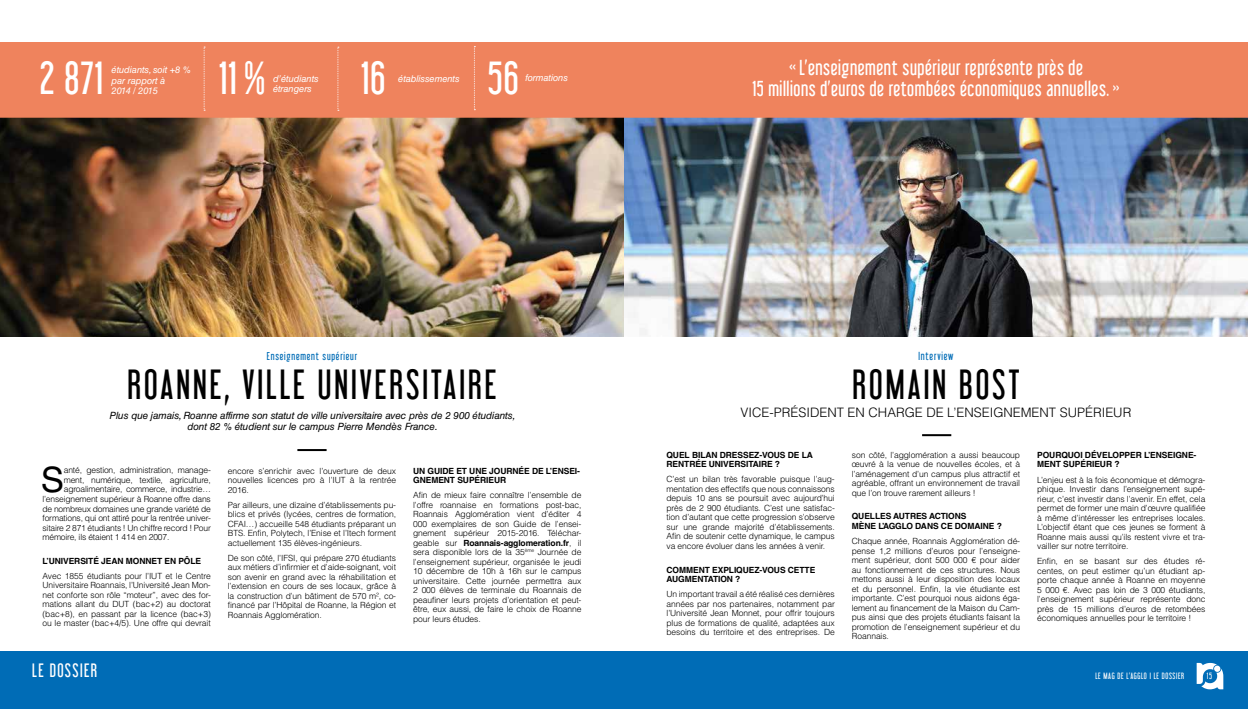
<style>
.page{position:relative;width:1248px;height:709px;background:#fff}
.page>*{position:absolute;margin:0;border:0;box-sizing:border-box;transform-origin:0 0}
.t1{font:40.7px "Libel Suit";letter-spacing:.03em;color:#fff}
.t2{font:37px "Libel Suit";letter-spacing:.08em;color:#000}
.t3{font:35px "Helvetica LT Std";color:#000}
.t4{font:19px "Libel Suit";letter-spacing:.03em;color:#fff}
.t5{font:17px "Libel Suit";letter-spacing:.08em;color:#fff}
.t6{font:300 13px "Helvetica LT Std";color:#000}
.t7{font:10.2px "Libel Suit";letter-spacing:.08em;color:#006cb6}
.t8{font:italic 10px/11px "Helvetica LT Std";letter-spacing:-.01em;color:#000;text-align:center}
.t9{font:10px "Libel Suit";letter-spacing:.08em;color:#006cb6}
.t10{font:italic 9.3px/10.4px "Helvetica LT Std";letter-spacing:-.01em;color:#fff}
.t11{font:300 8.5px/9.5px "Helvetica LT Std";letter-spacing:-.01em;color:#000;text-align:justify}
.t12{font:700 8.5px/9.5px "Helvetica LT Std";letter-spacing:-.01em;color:#000}
.t13{font:8px "Libel Suit";letter-spacing:.08em;color:#fff}
.s1{font-weight:700}
</style>
<div class="page">
<div style="left:0;top:651px;width:1247px;height:58px;background:#006cb6"></div>
<svg style="left:1196px;top:663px;width:27px;height:26px"></svg>
<img style="left:0;top:118px;width:624px;height:219px">
<img style="left:624px;top:118px;width:623px;height:219px">
<div style="left:0;top:42px;width:1247px;height:76px;background:#ef835d"></div>
<svg style="left:204px;top:47px;width:1px;height:64px"></svg>
<hr style="left:297px;top:449px;width:29px;height:2px;background:#000">
<hr style="left:922px;top:434px;width:29px;height:2px;background:#000">
<svg style="left:337px;top:47px;width:2px;height:64px"></svg>
<svg style="left:474px;top:46px;width:1px;height:64px"></svg>
<h1 class="t1" style="left:40px;top:53px;width:65px">2 871</h1>
<p class="t10" style="left:112px;top:65px;width:81px">étudiants, soit +8 % par rapport à<br>2014 / 2015</p>
<h1 class="t1" style="left:219px;top:54px;width:48px">11%</h1>
<p class="t10" style="left:273px;top:73px;width:47px">d’étudiants étrangers</p>
<h1 class="t1" style="left:361px;top:54px;width:26px">16</h1>
<p class="t10" style="left:398px;top:73px;width:63px">établissements</p>
<h1 class="t1" style="left:488px;top:54px;width:32px">56</h1>
<p class="t10" style="left:525px;top:73px;width:44px">formations</p>
<h3 class="t4" style="left:789px;top:57px;width:295px">« L’enseignement supérieur représente près de</h3>
<h3 class="t4" style="left:752px;top:78px;width:368px">15 millions d’euros de retombées économiques annuelles. »</h3>
<p class="t9" style="left:267px;top:350px;width:92px">Enseignement supérieur</p>
<h2 class="t2" style="left:127px;top:363px;width:370px">ROANNE, VILLE UNIVERSITAIRE</h2>
<p class="t8" style="left:110px;top:410px;width:407px">Plus que jamais, Roanne affirme son statut de ville universitaire avec près de 2 900 étudiants, dont 82 % étudient sur le campus Pierre Mendès France.</p>
<h3 class="t3" style="left:41px;top:460px;width:25px">S</h3>
<p class="t11" style="left:64px;top:465px;width:148px">anté, gestion, administration, manage-</p>
<p class="t11" style="left:64px;top:475px;width:148px">ment, numérique, textile, agriculture,</p>
<p class="t11" style="left:64px;top:484px;width:148px">agroalimentaire, commerce, industrie…</p>
<p class="t11" style="left:43px;top:494px;width:170px">l’enseignement supérieur à Roanne offre dans</p>
<p class="t11" style="left:43px;top:503px;width:170px">de nombreux domaines une grande variété de</p>
<p class="t11" style="left:43px;top:513px;width:170px">formations, qui ont attiré pour la rentrée univer-</p>
<p class="t11" style="left:43px;top:522px;width:170px">sitaire 2 871 étudiants ! Un chiffre record ! Pour</p>
<p class="t11" style="left:43px;top:532px;width:128px">mémoire, ils étaient 1 414 en 2007.</p>
<p class="t12" style="left:43px;top:556px;width:160px">L’UNIVERSITÉ JEAN MONNET EN PÔLE</p>
<p class="t11" style="left:43px;top:571px;width:170px">Avec 1855 étudiants pour l’IUT et le Centre Universitaire Roannais, l’Université Jean Mon&shy;net conforte son rôle “moteur”, avec des for&shy;mations allant du DUT (bac+2) au doctorat (bac+8), en passant par la licence (bac+3) ou le master (bac+4/5). Une offre qui devrait</p>
<p class="t11" style="left:228px;top:465px;width:170px">encore s’enrichir avec l’ouverture de deux nouvelles licences pro à l’IUT à la rentrée 2016.</p>
<p class="t11" style="left:228px;top:500px;width:170px">Par ailleurs, une dizaine d’établissements pu&shy;blics et privés (lycées, centres de formation, CFAI…) accueille 548 étudiants préparant un BTS. Enfin, Polytech, l’Enise et l’Itech forment actuellement 135 élèves-ingénieurs.</p>
<p class="t11" style="left:228px;top:553px;width:170px">De son côté, l’IFSI, qui prépare 270 étudiants aux métiers d’infirmier et d’aide-soignant, voit son avenir en grand avec la réhabilitation et l’extension en cours de ses locaux, grâce à la construction d’un bâtiment de 570 m², co&shy;financé par l’Hôpital de Roanne, la Région et Roannais Agglomération.</p>
<p class="t12" style="left:413px;top:465px;width:168px">UN GUIDE ET UNE JOURNÉE DE L’ENSEI-<br>GNEMENT SUPÉRIEUR</p>
<p class="t11" style="left:413px;top:490px;width:170px">Afin de mieux faire connaître l’ensemble de l’offre roannaise en formations post-bac, Roannais Agglomération vient d’éditer 4<br>000 exemplaires de son Guide de l’ensei&shy;gnement supérieur 2015-2016. Téléchar&shy;geable sur <span class="s1">Roannais-agglomeration.fr</span>, il sera disponible lors de la 35<sup>ème</sup> Journée de l’enseignement supérieur, organisée le jeudi 10 décembre de 10h à 16h sur le campus universitaire. Cette journée permettra aux 2 000 élèves de terminale du Roannais de peaufiner leurs projets d’orientation et peut&shy;être, eux aussi, de faire le choix de Roanne pour leurs études.</p>
<p class="t7" style="left:918px;top:350px;width:36px">Interview</p>
<h2 class="t2" style="left:852px;top:363px;width:168px">ROMAIN BOST</h2>
<h3 class="t6" style="left:740px;top:404px;width:392px">VICE-PRÉSIDENT EN CHARGE DE L’ENSEIGNEMENT SUPÉRIEUR</h3>
<p class="t12" style="left:666px;top:450px;width:148px">QUEL BILAN DRESSEZ-VOUS DE LA<br>RENTRÉE UNIVERSITAIRE ?</p>
<p class="t11" style="left:666px;top:474px;width:170px">C’est un bilan très favorable puisque l’aug&shy;mentation des effectifs que nous connaissons depuis 10 ans se poursuit avec aujourd’hui près de 2 900 étudiants. C’est une satisfac&shy;tion d’autant que cette progression s’observe sur une grande majorité d’établissements.<br>Afin de soutenir cette dynamique, le campus va encore évoluer dans les années à venir.</p>
<p class="t12" style="left:666px;top:565px;width:150px">COMMENT EXPLIQUEZ-VOUS CETTE<br>AUGMENTATION ?</p>
<p class="t11" style="left:666px;top:589px;width:170px">Un important travail a été réalisé ces dernières années par nos partenaires, notamment par l’Université Jean Monnet, pour offrir toujours plus de formations de qualité, adaptées aux besoins du territoire et des entreprises. De</p>
<p class="t12" style="left:1037px;top:450px;width:161px">POURQUOI DÉVELOPPER L’ENSEIGNE-<br>MENT SUPÉRIEUR ?</p>
<p class="t11" style="left:1037px;top:474px;width:170px">L’enjeu est à la fois économique et démogra&shy;phique. Investir dans l’enseignement supé&shy;rieur, c’est investir dans l’avenir. En effet, cela permet de former une main d’œuvre qualifiée à même d’intéresser les entreprises locales.<br>L’objectif étant que ces jeunes se forment à Roanne mais aussi qu’ils restent vivre et tra&shy;vailler sur notre territoire.</p>
<p class="t11" style="left:1037px;top:556px;width:170px">Enfin, en se basant sur des études ré&shy;centes, on peut estimer qu’un étudiant ap&shy;porte chaque année à Roanne en moyenne 5 000 €. Avec pas loin de 3 000 étudiants, l’enseignement supérieur représente donc près de 15 millions d’euros de retombées économiques annuelles pour le territoire !</p>
<p class="t11" style="left:851px;top:450px;width:170px">son côté, l’agglomération a aussi beaucoup œuvré à la venue de nouvelles écoles, et à l’aménagement d’un campus plus attractif et agréable, offrant un environnement de travail que l’on trouve rarement ailleurs !</p>
<p class="t12" style="left:851px;top:511px;width:151px">QUELLES AUTRES ACTIONS<br>MÈNE L’AGGLO DANS CE DOMAINE ?</p>
<p class="t11" style="left:851px;top:536px;width:170px">Chaque année, Roannais Agglomération dé&shy;pense 1,2 millions d’euros pour l’enseigne&shy;ment supérieur, dont 500 000 € pour aider au fonctionnement de ces structures. Nous mettons aussi à leur disposition des locaux et du personnel. Enfin, la vie étudiante est importante. C’est pourquoi nous aidons éga&shy;lement au financement de la Maison du Cam&shy;pus ainsi que des projets étudiants faisant la promotion de l’enseignement supérieur et du Roannais.</p>
<h3 class="t5" style="left:32px;top:659px;width:66px">LE DOSSIER</h3>
<p class="t13" style="left:1095px;top:671px;width:90px">LE MAG DE L’AGGLO I LE DOSSIER</p>
<p class="t13" style="left:1206px;top:671px;width:7px">15</p>
</div>
